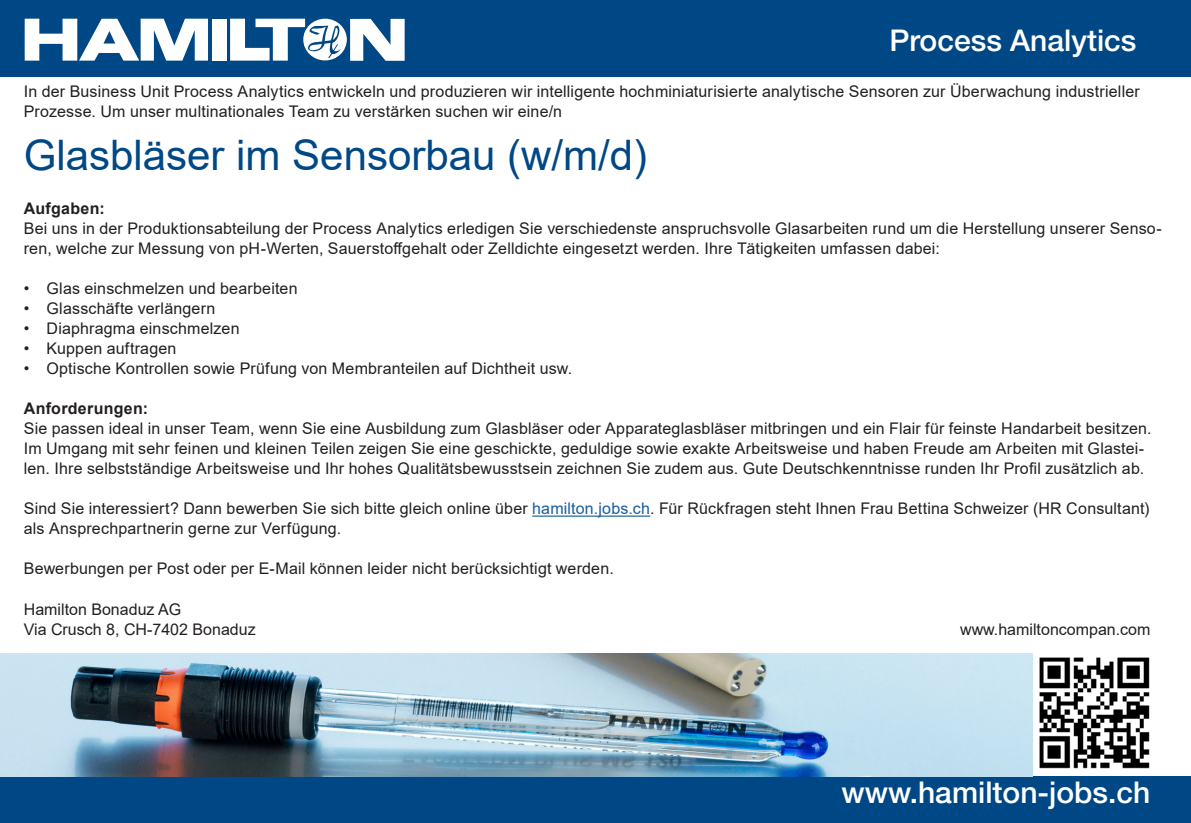
<style>
.page{position:relative;width:1191px;height:823px;background:#fff}
.page>*{position:absolute;margin:0;border:0;box-sizing:border-box;transform-origin:0 0}
.t1{font:42px "Arial";color:#004885}
.t2{font:500 30px "Helvetica Neue LT Pro";color:#fff}
.t3{font:16px/20px "Arial";letter-spacing:.01em;color:#231f20}
.t4{font:700 16px "Arial";letter-spacing:.02em;color:#231f20}
.s1{color:#175d9e}
</style>
<div class="page">
<div style="left:0;top:0;width:1191px;height:77px;background:#004885"></div>
<div style="left:212px;top:19px;width:15px;height:42px;background:#fff"></div>
<svg style="left:25px;top:19px;width:183px;height:42px"></svg>
<svg style="left:230px;top:19px;width:175px;height:42px"></svg>
<div style="left:0;top:776px;width:1191px;height:46px;background:#004885"></div>
<img style="left:1039px;top:657px;width:111px;height:112px">
<img style="left:0;top:653px;width:1032px;height:123px">
<hr style="left:532px;top:515px;width:118px;height:1px;background:#175d9e">
<p class="t2" style="left:889px;top:22px;width:248px">Process Analytics</p>
<p class="t3" style="left:24px;top:81px;width:1117px">In der Business Unit Process Analytics entwickeln und produzieren wir intelligente hochminiaturisierte analytische Sensoren zur Überwachung industrieller<br>Prozesse. Um unser multinationales Team zu verstärken suchen wir eine/n</p>
<p class="t1" style="left:24px;top:126px;width:625px">Glasbläser im Sensorbau (w/m/d)</p>
<p class="t4" style="left:24px;top:197px;width:82px">Aufgaben:</p>
<p class="t3" style="left:24px;top:218px;width:1139px">Bei uns in der Produktionsabteilung der Process Analytics erledigen Sie verschiedenste anspruchsvolle Glasarbeiten rund um die Herstellung unserer Senso&shy;ren, welche zur Messung von pH-Werten, Sauerstoffgehalt oder Zelldichte eingesetzt werden. Ihre Tätigkeiten umfassen dabei:</p>
<p class="t3" style="left:24px;top:278px;width:275px">• Glas einschmelzen und bearbeiten</p>
<p class="t3" style="left:24px;top:298px;width:193px">• Glasschäfte verlängern</p>
<p class="t3" style="left:24px;top:318px;width:217px">• Diaphragma einschmelzen</p>
<p class="t3" style="left:24px;top:338px;width:154px">• Kuppen auftragen</p>
<p class="t3" style="left:24px;top:358px;width:550px">• Optische Kontrollen sowie Prüfung von Membranteilen auf Dichtheit usw.</p>
<p class="t4" style="left:24px;top:397px;width:126px">Anforderungen:</p>
<p class="t3" style="left:24px;top:418px;width:1129px">Sie passen ideal in unser Team, wenn Sie eine Ausbildung zum Glasbläser oder Apparateglasbläser mitbringen und ein Flair für feinste Handarbeit besitzen.<br>Im Umgang mit sehr feinen und kleinen Teilen zeigen Sie eine geschickte, geduldige sowie exakte Arbeitsweise und haben Freude am Arbeiten mit Glastei&shy;len. Ihre selbstständige Arbeitsweise und Ihr hohes Qualitätsbewusstsein zeichnen Sie zudem aus. Gute Deutschkenntnisse runden Ihr Profil zusätzlich ab.</p>
<p class="t3" style="left:24px;top:498px;width:1127px">Sind Sie interessiert? Dann bewerben Sie sich bitte gleich online über <span class="s1">hamilton.jobs.ch</span>. Für Rückfragen steht Ihnen Frau Bettina Schweizer (HR Consultant) als Ansprechpartnerin gerne zur Verfügung.</p>
<p class="t3" style="left:24px;top:558px;width:591px">Bewerbungen per Post oder per E-Mail können leider nicht berücksichtigt werden.</p>
<p class="t3" style="left:24px;top:598px;width:159px">Hamilton Bonaduz AG</p>
<p class="t3" style="left:24px;top:618px;width:233px">Via Crusch 8, CH-7402 Bonaduz</p>
<p class="t3" style="left:960px;top:618px;width:192px">www.hamiltoncompan.com</p>
<p class="t2" style="left:841px;top:774px;width:311px">www.hamilton-jobs.ch</p>
</div>
